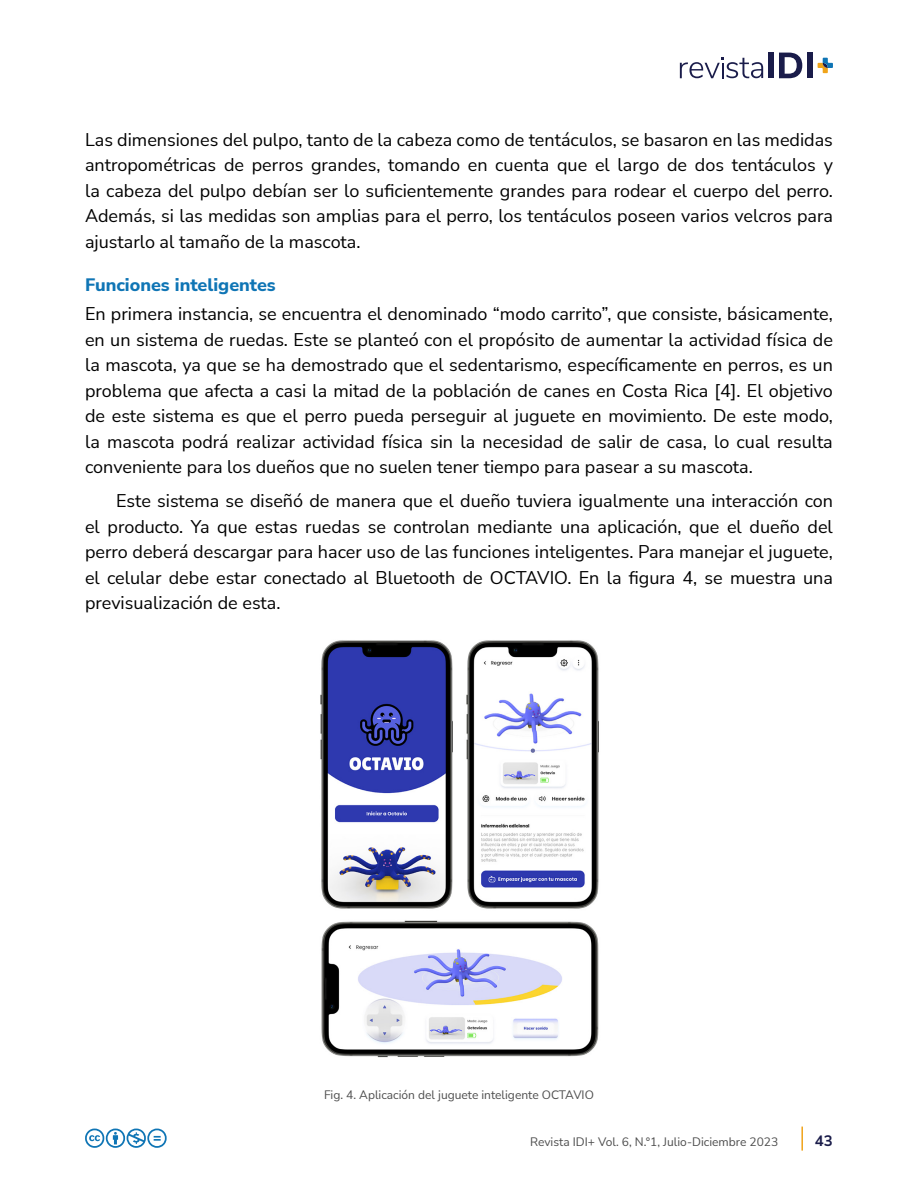
<style>
.page{position:relative;width:918px;height:1188px;background:#fff}
.page>*{position:absolute;margin:0;border:0;box-sizing:border-box;transform-origin:0 0}
.Parrafo{font:18px/25.5px "Nunito Sans";color:#000;text-align:justify}
.Subtitulos{font:800 18px "Nunito Sans";color:#0f75b5}
.t1{font:700 15px "Nunito Sans";color:#1a1c4a}
.Figura{font:12px "Nunito Sans";color:#4d4d4d}
</style>
<div class="page">
<hr style="left:801px;top:1127px;width:2px;height:24px;background:#f0a31a">
<svg style="left:818px;top:58px;width:15px;height:15px"></svg>
<div style="left:768px;top:53px;width:6px;height:25px;background:#1a1c4a"></div>
<svg style="left:779px;top:53px;width:23px;height:25px"></svg>
<div style="left:807px;top:53px;width:5px;height:25px;background:#1a1c4a"></div>
<svg style="left:680px;top:58px;width:83px;height:20px"></svg>
<svg style="left:85px;top:1129px;width:82px;height:19px"></svg>
<img style="left:320px;top:640px;width:279px;height:418px">
<p class="Parrafo" style="left:85px;top:126px;width:749px">Las dimensiones del pulpo, tanto de la cabeza como de tentáculos, se basaron en las medidas antropométricas de perros grandes, tomando en cuenta que el largo de dos tentáculos y la cabeza del pulpo debían ser lo suficientemente grandes para rodear el cuerpo del perro.<br>Además, si las medidas son amplias para el perro, los tentáculos poseen varios velcros para ajustarlo al tamaño de la mascota.</p>
<p class="Subtitulos" style="left:85px;top:272px;width:192px">Funciones inteligentes</p>
<p class="Parrafo" style="left:85px;top:301px;width:749px">En primera instancia, se encuentra el denominado “modo carrito”, que consiste, básicamente, en un sistema de ruedas. Este se planteó con el propósito de aumentar la actividad física de la mascota, ya que se ha demostrado que el sedentarismo, específicamente en perros, es un problema que afecta a casi la mitad de la población de canes en Costa Rica [4]. El objetivo de este sistema es que el perro pueda perseguir al juguete en movimiento. De este modo, la mascota podrá realizar actividad física sin la necesidad de salir de casa, lo cual resulta conveniente para los dueños que no suelen tener tiempo para pasear a su mascota.</p>
<p class="Parrafo" style="left:85px;top:488px;width:750px;text-indent:31px">Este sistema se diseñó de manera que el dueño tuviera igualmente una interacción con el producto. Ya que estas ruedas se controlan mediante una aplicación, que el dueño del perro deberá descargar para hacer uso de las funciones inteligentes. Para manejar el juguete, el celular debe estar conectado al Bluetooth de OCTAVIO. En la figura 4, se muestra una previsualización de esta.</p>
<p class="Figura" style="left:324px;top:1086px;width:271px">Fig. 4. Aplicación del juguete inteligente OCTAVIO</p>
<p class="Figura" style="left:530px;top:1133px;width:250px">Revista IDI+ Vol. 6, N.°1, Julio-Diciembre 2023</p>
<p class="t1" style="left:815px;top:1130px;width:19px">43</p>
</div>
